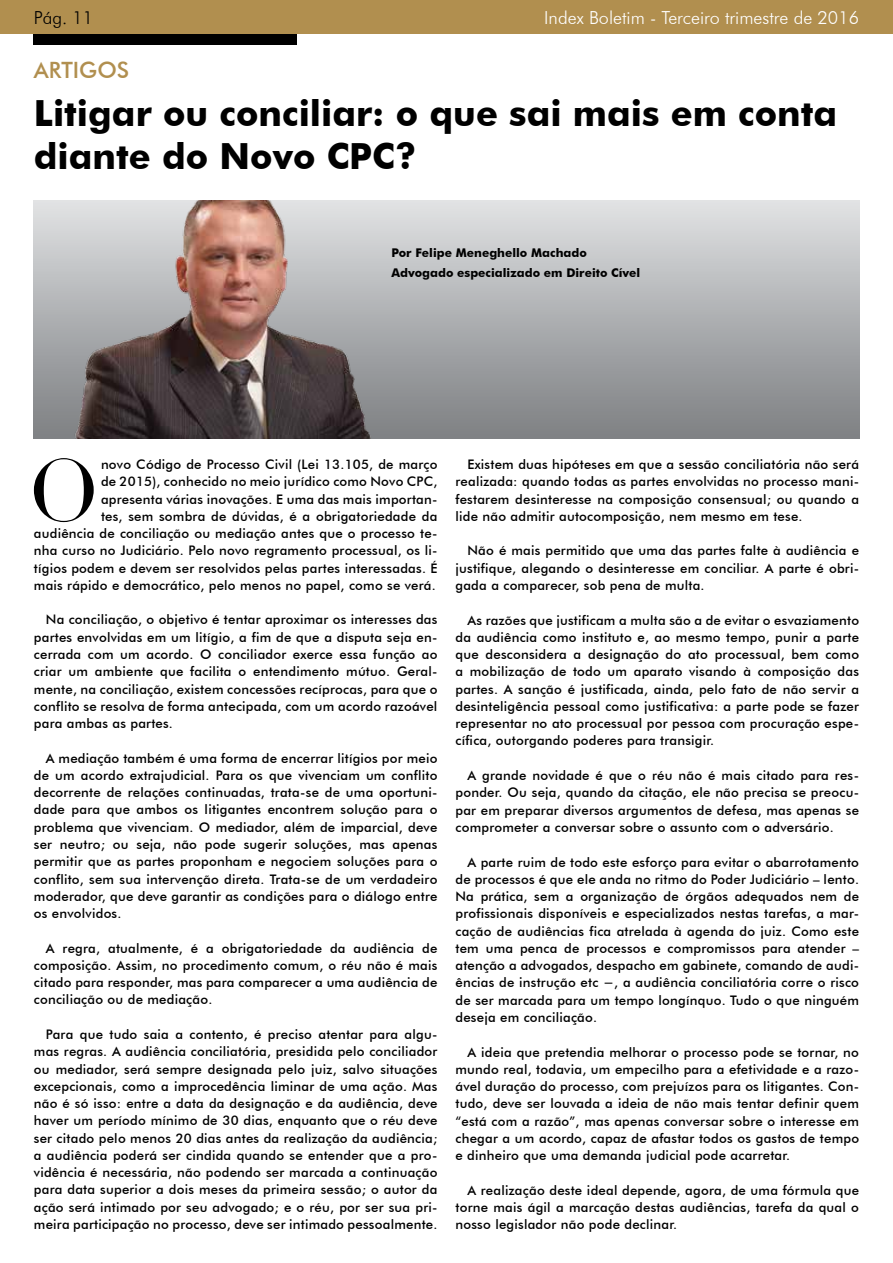
<style>
.page{position:relative;width:893px;height:1263px;background:#fff}
.page>*{position:absolute;margin:0;border:0;box-sizing:border-box;transform-origin:0 0}
.t1{font:85.95px "Didot";color:#000}
.t2{font:700 36px/43.2px "Futura BT";color:#000}
.t3{font:500 22.5px "Futura BT";color:#b18f4f}
.t4{font:300 18px "Futura BT";color:#fff}
.t5{font:300 18px "Futura BT";color:#000}
.t6{font:500 13.2px/17.2px "Futura BT";letter-spacing:.015em;color:#000;text-align:justify}
.t7{font:700 12px/20.4px "Futura BT";color:#000}
</style>
<div class="page">
<div style="left:0;top:0;width:893px;height:34px;background:#b18f4f"></div>
<div style="left:34px;top:34px;width:263px;height:11px;background:#000"></div>
<div style="left:34px;top:200px;width:825px;height:238px;background:linear-gradient(to bottom,#e0e2e3,#7d7f82)"></div>
<img style="left:34px;top:200px;width:536px;height:238px">
<h3 class="t5" style="left:34px;top:6px;width:61px">Pág. 11</h3>
<h3 class="t3" style="left:34px;top:56px;width:97px">ARTIGOS</h3>
<h3 class="t4" style="left:544px;top:6px;width:316px">Index Boletim - Terceiro trimestre de 2016</h3>
<h2 class="t2" style="left:34px;top:91px;width:805px">Litigar ou conciliar: o que sai mais em conta diante do Novo CPC?</h2>
<p class="t7" style="left:391px;top:242px;width:250px">Por Felipe Meneghello Machado<br>Advogado especializado em Direito Cível</p>
<h1 class="t1" style="left:28px;top:439px;width:73px">O</h1>
<p class="t6" style="left:34px;top:456px;width:405px;text-align:right">novo Código de Processo Civil (Lei 13.105, de março<br>de 2015), conhecido no meio jurídico como Novo CPC,<br>apresenta várias inovações. E uma das mais importan-<br>tes, sem sombra de dúvidas, é a obrigatoriedade da<br>audiência de conciliação ou mediação antes que o processo te&shy;nha curso no Judiciário. Pelo novo regramento processual, os li&shy;tígios podem e devem ser resolvidos pelas partes interessadas. É mais rápido e democrático, pelo menos no papel, como se verá.</p>
<p class="t6" style="left:34px;top:611px;width:405px;text-indent:12px">Na conciliação, o objetivo é tentar aproximar os interesses das partes envolvidas em um litígio, a fim de que a disputa seja en&shy;cerrada com um acordo. O conciliador exerce essa função ao criar um ambiente que facilita o entendimento mútuo. Geral&shy;mente, na conciliação, existem concessões recíprocas, para que o conflito se resolva de forma antecipada, com um acordo razoável para ambas as partes.</p>
<p class="t6" style="left:34px;top:749px;width:405px;text-indent:12px">A mediação também é uma forma de encerrar litígios por meio de um acordo extrajudicial. Para os que vivenciam um conflito decorrente de relações continuadas, trata-se de uma oportuni&shy;dade para que ambos os litigantes encontrem solução para o problema que vivenciam. O mediador, além de imparcial, deve ser neutro; ou seja, não pode sugerir soluções, mas apenas permitir que as partes proponham e negociem soluções para o conflito, sem sua intervenção direta. Trata-se de um verdadeiro moderador, que deve garantir as condições para o diálogo entre os envolvidos.</p>
<p class="t6" style="left:34px;top:939px;width:405px;text-indent:12px">A regra, atualmente, é a obrigatoriedade da audiência de composição. Assim, no procedimento comum, o réu não é mais citado para responder, mas para comparecer a uma audiência de conciliação ou de mediação.</p>
<p class="t6" style="left:34px;top:1026px;width:405px;text-indent:12px">Para que tudo saia a contento, é preciso atentar para algu&shy;mas regras. A audiência conciliatória, presidida pelo conciliador ou mediador, será sempre designada pelo juiz, salvo situações excepcionais, como a improcedência liminar de uma ação. Mas não é só isso: entre a data da designação e da audiência, deve haver um período mínimo de 30 dias, enquanto que o réu deve ser citado pelo menos 20 dias antes da realização da audiência; a audiência poderá ser cindida quando se entender que a pro&shy;vidência é necessária, não podendo ser marcada a continuação para data superior a dois meses da primeira sessão; o autor da ação será intimado por seu advogado; e o réu, por ser sua pri&shy;meira participação no processo, deve ser intimado pessoalmente.</p>
<p class="t6" style="left:455px;top:456px;width:405px;text-indent:12px">Existem duas hipóteses em que a sessão conciliatória não será realizada: quando todas as partes envolvidas no processo mani&shy;festarem desinteresse na composição consensual; ou quando a lide não admitir autocomposição, nem mesmo em tese.</p>
<p class="t6" style="left:455px;top:542px;width:405px;text-indent:12px">Não é mais permitido que uma das partes falte à audiência e justifique, alegando o desinteresse em conciliar. A parte é obri&shy;gada a comparecer, sob pena de multa.</p>
<p class="t6" style="left:455px;top:611px;width:405px;text-indent:12px">As razões que justificam a multa são a de evitar o esvaziamento da audiência como instituto e, ao mesmo tempo, punir a parte que desconsidera a designação do ato processual, bem como a mobilização de todo um aparato visando à composição das partes. A sanção é justificada, ainda, pelo fato de não servir a desinteligência pessoal como justificativa: a parte pode se fazer representar no ato processual por pessoa com procuração espe&shy;cífica, outorgando poderes para transigir.</p>
<p class="t6" style="left:455px;top:767px;width:405px;text-indent:12px">A grande novidade é que o réu não é mais citado para res&shy;ponder. Ou seja, quando da citação, ele não precisa se preocu&shy;par em preparar diversos argumentos de defesa, mas apenas se comprometer a conversar sobre o assunto com o adversário.</p>
<p class="t6" style="left:455px;top:853px;width:405px;text-indent:12px">A parte ruim de todo este esforço para evitar o abarrotamento de processos é que ele anda no ritmo do Poder Judiciário – lento.<br>Na prática, sem a organização de órgãos adequados nem de profissionais disponíveis e especializados nestas tarefas, a mar&shy;cação de audiências fica atrelada à agenda do juiz. Como este tem uma penca de processos e compromissos para atender – atenção a advogados, despacho em gabinete, comando de audi&shy;ências de instrução etc −, a audiência conciliatória corre o risco de ser marcada para um tempo longínquo. Tudo o que ninguém deseja em conciliação.</p>
<p class="t6" style="left:455px;top:1043px;width:405px;text-indent:12px">A ideia que pretendia melhorar o processo pode se tornar, no mundo real, todavia, um empecilho para a efetividade e a razo&shy;ável duração do processo, com prejuízos para os litigantes. Con&shy;tudo, deve ser louvada a ideia de não mais tentar definir quem “está com a razão”, mas apenas conversar sobre o interesse em chegar a um acordo, capaz de afastar todos os gastos de tempo e dinheiro que uma demanda judicial pode acarretar.</p>
<p class="t6" style="left:455px;top:1181px;width:405px;text-indent:12px">A realização deste ideal depende, agora, de uma fórmula que torne mais ágil a marcação destas audiências, tarefa da qual o nosso legislador não pode declinar.</p>
</div>
